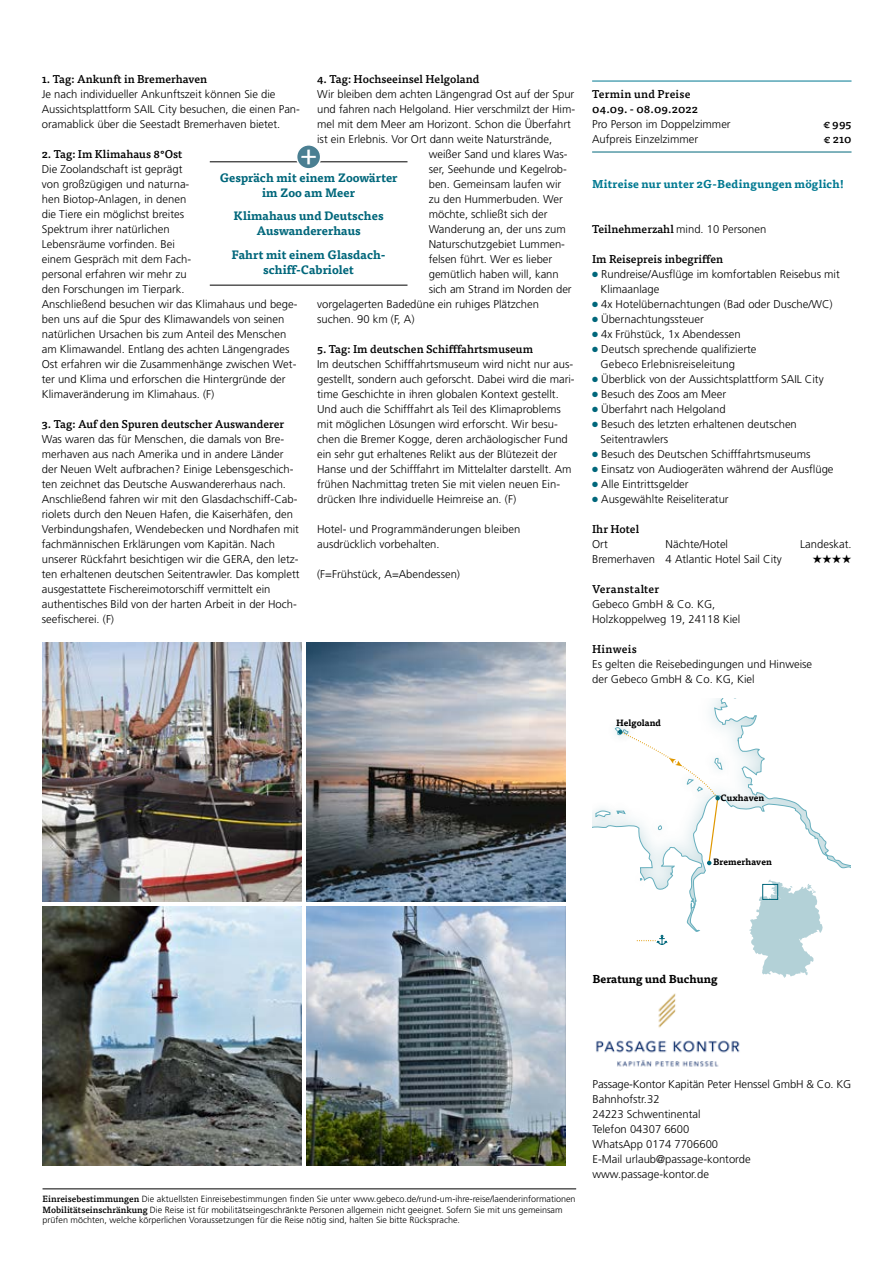
<style>
.page{position:relative;width:893px;height:1263px;background:#fff}
.page>*{position:absolute;margin:0;border:0;box-sizing:border-box;transform-origin:0 0}
.t1{font:30px "Tisa OT";color:#fff}
.t2{font:700 12px/15px "Tisa OT";color:#00677b;text-align:center}
.t3{font:12px "Zapf Dingbats ITC";color:#000}
.t4{font:300 11.25px/15px "Frutiger LT Pro";color:#000}
.t5{font:500 11.25px "Tisa OT";color:#000}
.t6{font:500 11.25px/15px "Tisa OT";letter-spacing:.02em;color:#000}
.t7{font:700 11.25px "Tisa OT";letter-spacing:.015em;color:#007991}
.t8{font:700 11.25px "Tisa OT";color:#000}
.t9{font:300 9px/10.8px "Frutiger LT Pro";color:#000}
.t10{font:700 9px "Tisa OT";color:#000}
.s1{font-family:"Tisa OT";font-weight:500}
.s2{color:#00677b}
</style>
<div class="page">
<svg style="left:636px;top:699px;width:113px;height:242px"></svg>
<img style="left:724px;top:699px;width:25px;height:3px">
<img style="left:723px;top:744px;width:13px;height:39px">
<img style="left:592px;top:812px;width:3px;height:16px">
<img style="left:636px;top:865px;width:20px;height:29px">
<img style="left:636px;top:716px;width:6px;height:10px">
<svg style="left:637px;top:935px;width:31px;height:10px"></svg>
<svg style="left:595px;top:726px;width:128px;height:139px"></svg>
<svg style="left:749px;top:715px;width:101px;height:263px"></svg>
<hr style="left:592px;top:81px;width:259px;height:1px;background:#007991">
<hr style="left:592px;top:152px;width:259px;height:1px;background:#00677b">
<img style="left:596px;top:993px;width:144px;height:74px">
<hr style="left:43px;top:1188px;width:533px;height:1px;background:#000">
<hr style="left:210px;top:285px;width:197px;height:1px;background:#000">
<hr style="left:210px;top:162px;width:197px;height:1px;background:#000">
<div style="left:297px;top:145px;width:24px;height:24px;background:#4a7f92;border-radius:50%"></div>
<div style="left:296px;top:144px;width:25px;height:26px;border:2px solid #fff;border-radius:50%"></div>
<img style="left:306px;top:642px;width:260px;height:260px">
<img style="left:306px;top:906px;width:260px;height:259px">
<img style="left:43px;top:642px;width:259px;height:260px">
<img style="left:43px;top:906px;width:259px;height:259px">
<p class="t5" style="left:317px;top:72px;width:164px">4. Tag: Hochseeinsel Helgoland</p>
<p class="t4" style="left:317px;top:87px;width:259px">Wir bleiben dem achten Längengrad Ost auf der Spur</p>
<p class="t4" style="left:317px;top:102px;width:259px">und fahren nach Helgoland. Hier verschmilzt der Him-</p>
<p class="t4" style="left:317px;top:117px;width:255px">mel mit dem Meer am Horizont. Schon die Überfahrt</p>
<p class="t4" style="left:317px;top:132px;width:237px">ist ein Erlebnis. Vor Ort dann weite Naturstrände,</p>
<p class="t4" style="left:429px;top:147px;width:140px">weißer Sand und klares Was-</p>
<p class="t4" style="left:429px;top:162px;width:140px">ser, Seehunde und Kegelrob-</p>
<p class="t4" style="left:429px;top:177px;width:134px">ben. Gemeinsam laufen wir</p>
<p class="t4" style="left:429px;top:192px;width:136px">zu den Hummerbuden. Wer</p>
<p class="t4" style="left:429px;top:207px;width:120px">möchte, schließt sich der</p>
<p class="t4" style="left:429px;top:222px;width:139px">Wanderung an, der uns zum</p>
<p class="t4" style="left:429px;top:237px;width:138px">Naturschutzgebiet Lummen-</p>
<p class="t4" style="left:429px;top:252px;width:125px">felsen führt. Wer es lieber</p>
<p class="t4" style="left:429px;top:267px;width:132px">gemütlich haben will, kann</p>
<p class="t4" style="left:429px;top:282px;width:144px">sich am Strand im Norden der</p>
<p class="t4" style="left:317px;top:297px;width:223px">vorgelagerten Badedüne ein ruhiges Plätzchen</p>
<p class="t4" style="left:317px;top:312px;width:99px">suchen. 90 km (F, A)</p>
<p class="t5" style="left:317px;top:342px;width:217px">5. Tag: Im deutschen Schifffahrtsmuseum</p>
<p class="t4" style="left:317px;top:357px;width:259px">Im deutschen Schifffahrtsmuseum wird nicht nur aus&shy;gestellt, sondern auch geforscht. Dabei wird die mari&shy;time Geschichte in ihren globalen Kontext gestellt.<br>Und auch die Schifffahrt als Teil des Klimaproblems mit möglichen Lösungen wird erforscht. Wir besu&shy;chen die Bremer Kogge, deren archäologischer Fund ein sehr gut erhaltenes Relikt aus der Blütezeit der Hanse und der Schifffahrt im Mittelalter darstellt. Am frühen Nachmittag treten Sie mit vielen neuen Ein&shy;drücken Ihre individuelle Heimreise an. (F)</p>
<p class="t4" style="left:317px;top:522px;width:205px">Hotel- und Programmänderungen bleiben ausdrücklich vorbehalten.</p>
<p class="t4" style="left:317px;top:567px;width:144px">(F=Frühstück, A=Abendessen)</p>
<p class="t5" style="left:42px;top:72px;width:167px">1. Tag: Ankunft in Bremerhaven</p>
<p class="t4" style="left:42px;top:87px;width:260px">Je nach individueller Ankunftszeit können Sie die<br>Aussichtsplattform SAIL City besuchen, die einen Pan&shy;oramablick über die Seestadt Bremerhaven bietet.</p>
<p class="t5" style="left:42px;top:147px;width:142px">2. Tag: Im Klimahaus 8°Ost</p>
<p class="t4" style="left:42px;top:162px;width:257px">Die Zoolandschaft ist geprägt<br>von großzügigen und naturna-<br>hen Biotop-Anlagen, in denen<br>die Tiere ein möglichst breites<br>Spektrum ihrer natürlichen<br>Lebensräume vorfinden. Bei<br>einem Gespräch mit dem Fach-<br>personal erfahren wir mehr zu<br>den Forschungen im Tierpark.<br>Anschließend besuchen wir das Klimahaus und bege&shy;ben uns auf die Spur des Klimawandels von seinen natürlichen Ursachen bis zum Anteil des Menschen am Klimawandel. Entlang des achten Längengrades Ost erfahren wir die Zusammenhänge zwischen Wet&shy;ter und Klima und erforschen die Hintergründe der Klimaveränderung im Klimahaus. (F)</p>
<p class="t5" style="left:42px;top:417px;width:244px">3. Tag: Auf den Spuren deutscher Auswanderer</p>
<p class="t4" style="left:42px;top:432px;width:259px">Was waren das für Menschen, die damals von Bre&shy;merhaven aus nach Amerika und in andere Länder der Neuen Welt aufbrachen? Einige Lebensgeschich&shy;ten zeichnet das Deutsche Auswandererhaus nach.<br>Anschließend fahren wir mit den Glasdachschiff-Cab&shy;riolets durch den Neuen Hafen, die Kaiserhäfen, den Verbindungshafen, Wendebecken und Nordhafen mit fachmännischen Erklärungen vom Kapitän. Nach unserer Rückfahrt besichtigen wir die GERA, den letz&shy;ten erhaltenen deutschen Seitentrawler. Das komplett ausgestattete Fischereimotorschiff vermittelt ein authentisches Bild von der harten Arbeit in der Hoch&shy;seefischerei. (F)</p>
<h1 class="t1" style="left:300px;top:137px;width:19px">+</h1>
<p class="t2" style="left:220px;top:170px;width:179px">Gespräch mit einem Zoowärter im Zoo am Meer</p>
<p class="t2" style="left:234px;top:209px;width:151px">Klimahaus und Deutsches<br>Auswandererhaus</p>
<p class="t2" style="left:231px;top:247px;width:156px">Fahrt mit einem Glasdach&shy;schiff-Cabriolet</p>
<p class="t6" style="left:592px;top:87px;width:107px">Termin und Preise<br>04.09. - 08.09.2022</p>
<p class="t4" style="left:592px;top:117px;width:140px">Pro Person im Doppelzimmer</p>
<p class="t5" style="left:823px;top:117px;width:30px">€ 995</p>
<p class="t4" style="left:592px;top:132px;width:108px">Aufpreis Einzelzimmer</p>
<p class="t5" style="left:824px;top:132px;width:29px">€ 210</p>
<p class="t7" style="left:592px;top:177px;width:254px">Mitreise nur unter 2G-Bedingungen möglich!</p>
<p class="t4" style="left:592px;top:222px;width:176px"><span class="s1">Teilnehmerzahl</span> mind. 10 Personen</p>
<p class="t5" style="left:592px;top:252px;width:133px">Im Reisepreis inbegriffen</p>
<p class="t4" style="left:601px;top:267px;width:241px;text-indent:-9px"><span class="s2">●</span> Rundreise/Ausflüge im komfortablen Reisebus mit<br>Klimaanlage</p>
<p class="t4" style="left:592px;top:297px;width:242px"><span class="s2">●</span> 4x Hotelübernachtungen (Bad oder Dusche/WC)</p>
<p class="t4" style="left:592px;top:312px;width:113px"><span class="s2">●</span> Übernachtungssteuer</p>
<p class="t4" style="left:592px;top:327px;width:150px"><span class="s2">●</span> 4x Frühstück, 1x Abendessen</p>
<p class="t4" style="left:601px;top:342px;width:157px;text-indent:-9px"><span class="s2">●</span> Deutsch sprechende qualifizierte<br>Gebeco Erlebnisreiseleitung</p>
<p class="t4" style="left:592px;top:372px;width:233px"><span class="s2">●</span> Überblick von der Aussichtsplattform SAIL City</p>
<p class="t4" style="left:592px;top:387px;width:136px"><span class="s2">●</span> Besuch des Zoos am Meer</p>
<p class="t4" style="left:592px;top:402px;width:135px"><span class="s2">●</span> Überfahrt nach Helgoland</p>
<p class="t4" style="left:601px;top:417px;width:198px;text-indent:-9px"><span class="s2">●</span> Besuch des letzten erhaltenen deutschen<br>Seitentrawlers</p>
<p class="t4" style="left:592px;top:447px;width:220px"><span class="s2">●</span> Besuch des Deutschen Schifffahrtsmuseums</p>
<p class="t4" style="left:592px;top:462px;width:243px"><span class="s2">●</span> Einsatz von Audiogeräten während der Ausflüge</p>
<p class="t4" style="left:592px;top:477px;width:98px"><span class="s2">●</span> Alle Eintrittsgelder</p>
<p class="t4" style="left:592px;top:492px;width:138px"><span class="s2">●</span> Ausgewählte Reiseliteratur</p>
<p class="t5" style="left:592px;top:522px;width:49px">Ihr Hotel</p>
<p class="t4" style="left:592px;top:537px;width:17px">Ort</p>
<p class="t4" style="left:666px;top:537px;width:64px">Nächte/Hotel</p>
<p class="t4" style="left:800px;top:537px;width:53px">Landeskat.</p>
<p class="t4" style="left:592px;top:552px;width:191px">Bremerhaven 4 Atlantic Hotel Sail City</p>
<p class="t3" style="left:812px;top:554px;width:41px">★★★★</p>
<p class="t6" style="left:592px;top:582px;width:69px">Veranstalter</p>
<p class="t4" style="left:592px;top:597px;width:150px">Gebeco GmbH &amp; Co. KG,<br>Holzkoppelweg 19, 24118 Kiel</p>
<p class="t6" style="left:592px;top:642px;width:46px">Hinweis</p>
<p class="t4" style="left:592px;top:657px;width:222px">Es gelten die Reisebedingungen und Hinweise der Gebeco GmbH &amp; Co. KG, Kiel</p>
<p class="t10" style="left:616px;top:717px;width:47px">Helgoland</p>
<p class="t10" style="left:721px;top:792px;width:45px">Cuxhaven</p>
<p class="t10" style="left:713px;top:856px;width:60px">Bremerhaven</p>
<p class="t8" style="left:592px;top:972px;width:127px">Beratung und Buchung</p>
<p class="t9" style="left:43px;top:1193px;width:535px"><span class="s1">Einreisebestimmungen</span> Die aktuellsten Einreisebestimmungen finden Sie unter www.gebeco.de/rund-um-ihre-reise/laenderinformationen<br><span class="s1">Mobilitätseinschränkung</span> Die Reise ist für mobilitätseingeschränkte Personen allgemein nicht geeignet. Sofern Sie mit uns gemeinsam prüfen möchten, welche körperlichen Voraussetzungen für die Reise nötig sind, halten Sie bitte Rücksprache.</p>
<p class="t4" style="left:592px;top:1077px;width:260px">Passage-Kontor Kapitän Peter Henssel GmbH &amp; Co. KG<br>Bahnhofstr.32<br>24223 Schwentinental<br>Telefon 04307 6600<br>WhatsApp 0174 7706600<br>E-Mail urlaub@passage-kontorde www.passage-kontor.de</p>
</div>
